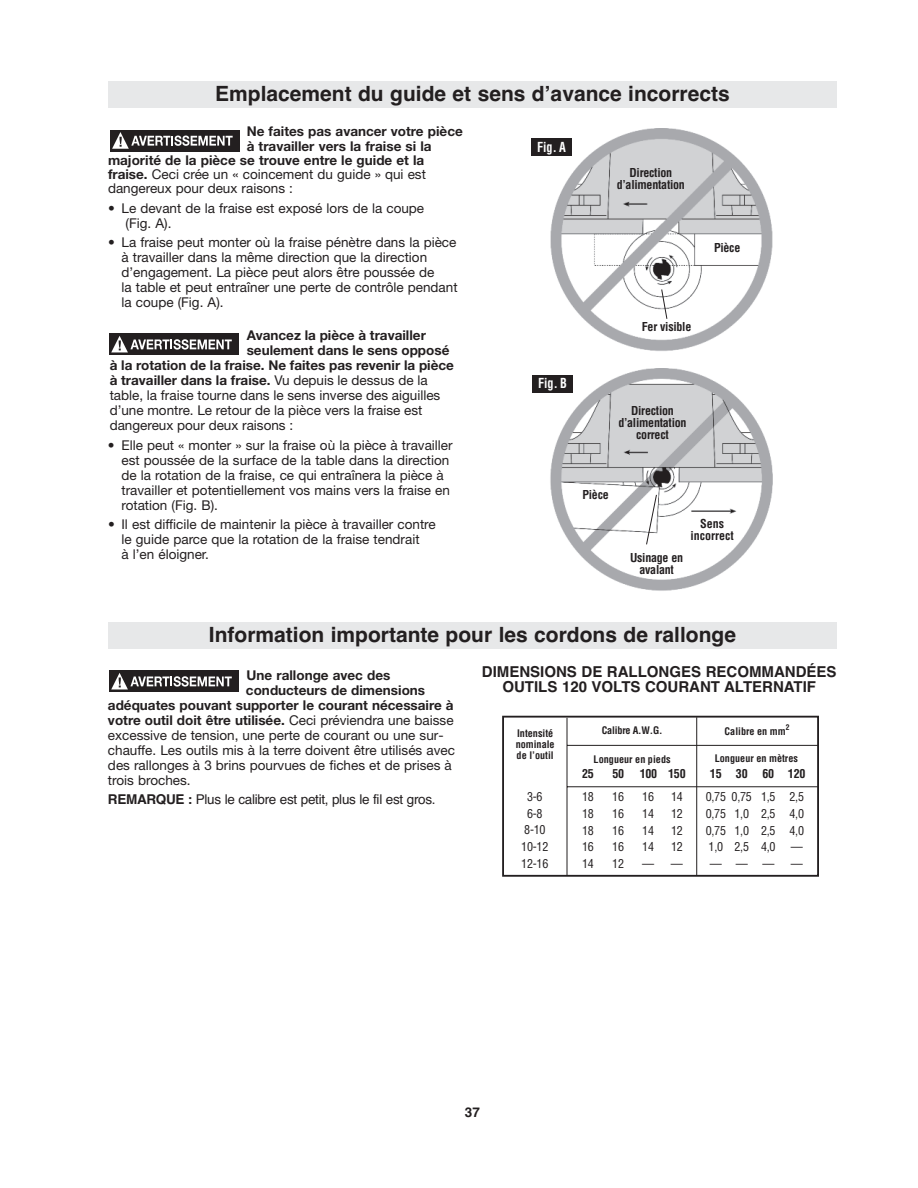
<style>
.page{position:relative;width:918px;height:1188px;background:#fff}
.page>*{position:absolute;margin:0;border:0;box-sizing:border-box;transform-origin:0 0}
.t1{font:700 21px "Helvetica";color:#231f20}
.t2{font:700 15px/15px "Helvetica";color:#231f20;text-align:center}
.t3{font:13.5px/15px "Helvetica Neue LT Std";color:#231f20}
.t4{font:700 13.5px "Helvetica Neue LT Std";color:#231f20}
.t5{font:13.5px "Helvetica";letter-spacing:-.02em;color:#231f20}
.t6{font:700 condensed 13.5px "Helvetica";color:#fff;scale:.9 1}
.t7{font:700 13.5px "Helvetica";color:#231f20}
.t8{font:condensed 12px/16.6px "Helvetica";letter-spacing:-.02em;color:#231f20;text-align:center}
.t9{font:700 condensed 12px/12px "Helvetica";letter-spacing:-.02em;color:#231f20;text-align:center}
.t10{font:700 condensed 12px/12px "Helvetica";color:#231f20;text-align:center}
.t11{font:700 condensed 10.2px/11.1px "Helvetica";color:#231f20}
.t12{font:700 condensed 10.2px "Helvetica";letter-spacing:-.02em;color:#231f20}
.t13{font:700 condensed 7.65px "Helvetica";color:#231f20}
.s1{font-weight:700}
.s2{font-weight:400}
</style>
<div class="page">
<img style="left:550px;top:129px;width:223px;height:222px">
<div style="left:531px;top:138px;width:41px;height:18px;background:#231f20"></div>
<img style="left:550px;top:369px;width:223px;height:222px">
<div style="left:532px;top:375px;width:41px;height:18px;background:#231f20"></div>
<svg style="left:661px;top:289px;width:7px;height:31px"></svg>
<svg style="left:646px;top:494px;width:11px;height:51px"></svg>
<div style="left:108px;top:81px;width:729px;height:27px;background:#e7e8e9"></div>
<div style="left:109px;top:671px;width:129px;height:21px;background:#231f20"></div>
<svg style="left:111px;top:673px;width:121px;height:16px"></svg>
<div style="left:108px;top:622px;width:729px;height:27px;background:#e7e8e9"></div>
<div style="left:502px;top:716px;width:317px;height:161px;border:2px solid #231f20"></div>
<hr style="left:567px;top:745px;width:252px;height:1px;background:#231f20">
<hr style="left:567px;top:786px;width:252px;height:1px;background:#231f20">
<hr style="left:567px;top:718px;width:1px;height:158px;background:#231f20">
<hr style="left:696px;top:717px;width:1px;height:158px;background:#231f20">
<div style="left:110px;top:130px;width:129px;height:21px;background:#231f20"></div>
<svg style="left:112px;top:132px;width:121px;height:17px"></svg>
<div style="left:109px;top:334px;width:129px;height:21px;background:#231f20"></div>
<svg style="left:111px;top:336px;width:121px;height:16px"></svg>
<p class="t1" style="left:215px;top:81px;width:516px">Emplacement du guide et sens dʼavance incorrects</p>
<p class="t4" style="left:247px;top:127px;width:218px">Ne faites pas avancer votre pièce</p>
<p class="t4" style="left:247px;top:141px;width:186px">à travailler vers la fraise si la</p>
<p class="t4" style="left:108px;top:155px;width:318px">majorité de la pièce se trouve entre le guide et la</p>
<p class="t3" style="left:108px;top:168px;width:319px"><span class="s1">fraise.</span> Ceci crée un « coincement du guide » qui est</p>
<p class="t3" style="left:108px;top:182px;width:186px">dangereux pour deux raisons :</p>
<p class="t3" style="left:126px;top:202px;width:300px;text-indent:-18px"><span class="s1">•</span> Le devant de la fraise est exposé lors de la coupe (Fig. A).</p>
<p class="t3" style="left:122px;top:236px;width:338px;text-indent:-14px"><span class="s1">•</span> La fraise peut monter où la fraise pénètre dans la pièce à travailler dans la même direction que la direction d’engagement. La pièce peut alors être poussée de<br>la table et peut entraîner une perte de contrôle pendant la coupe (Fig. A).</p>
<p class="t4" style="left:247px;top:331px;width:181px">Avancez la pièce à travailler</p>
<p class="t4" style="left:247px;top:346px;width:204px">seulement dans le sens opposé</p>
<p class="t4" style="left:110px;top:361px;width:346px">à la rotation de la fraise. Ne faites pas revenir la pièce</p>
<p class="t4" style="left:110px;top:376px;width:319px">à travailler dans la fraise. <span class="s2">Vu depuis le dessus de la</span></p>
<p class="t3" style="left:110px;top:389px;width:332px">table, la fraise tourne dans le sens inverse des aiguilles</p>
<p class="t3" style="left:110px;top:404px;width:314px">d’une montre. Le retour de la pièce vers la fraise est</p>
<p class="t3" style="left:110px;top:419px;width:185px">dangereux pour deux raisons :</p>
<p class="t3" style="left:121px;top:439px;width:333px;text-indent:-14px"><span class="s1">•</span> Elle peut « monter » sur la fraise où la pièce à travailler est poussée de la surface de la table dans la direction de la rotation de la fraise, ce qui entraînera la pièce à travailler et potentiellement vos mains vers la fraise en rotation (Fig. B).</p>
<p class="t3" style="left:122px;top:518px;width:316px;text-indent:-14px"><span class="s1">•</span> Il est difficile de maintenir la pièce à travailler contre le guide parce que la rotation de la fraise tendrait<br>à l’en éloigner.</p>
<p class="t6" style="left:537px;top:139px;width:33px">Fig. A</p>
<p class="t9" style="left:617px;top:167px;width:70px">Direction d’alimentation</p>
<p class="t9" style="left:714px;top:242px;width:28px">Pièce</p>
<p class="t9" style="left:642px;top:321px;width:51px">Fer visible</p>
<p class="t6" style="left:538px;top:376px;width:33px">Fig. B</p>
<p class="t9" style="left:618px;top:405px;width:70px">Direction d’alimentation correct</p>
<p class="t9" style="left:582px;top:489px;width:28px">Pièce</p>
<p class="t10" style="left:691px;top:517px;width:45px">Sens incorrect</p>
<p class="t9" style="left:630px;top:552px;width:55px">Usinage en avalant</p>
<p class="t1" style="left:209px;top:622px;width:529px">Information importante pour les cordons de rallonge</p>
<p class="t4" style="left:247px;top:670px;width:145px">Une rallonge avec des</p>
<p class="t4" style="left:246px;top:685px;width:181px">conducteurs de dimensions</p>
<p class="t4" style="left:108px;top:700px;width:347px">adéquates pouvant supporter le courant nécessaire à</p>
<p class="t4" style="left:108px;top:715px;width:347px">votre outil doit être utilisée. <span class="s2">Ceci préviendra une baisse</span></p>
<p class="t3" style="left:108px;top:729px;width:337px">excessive de tension, une perte de courant ou une sur-</p>
<p class="t3" style="left:108px;top:744px;width:348px">chauffe. Les outils mis à la terre doivent être utilisés avec</p>
<p class="t3" style="left:108px;top:759px;width:345px">des rallonges à 3 brins pourvues de fiches et de prises à</p>
<p class="t3" style="left:108px;top:774px;width:84px">trois broches.</p>
<p class="t5" style="left:108px;top:792px;width:329px"><span class="s1">REMARQUE :</span> Plus le calibre est petit, plus le fil est gros.</p>
<p class="t2" style="left:482px;top:665px;width:356px">DIMENSIONS DE RALLONGES RECOMMANDÉES<br>OUTILS 120 VOLTS COURANT ALTERNATIF</p>
<p class="t11" style="left:516px;top:728px;width:41px">Intensité nominale de l’outil</p>
<p class="t13" style="left:786px;top:723px;width:5px">2</p>
<p class="t12" style="left:602px;top:725px;width:62px">Calibre A.W.G.</p>
<p class="t11" style="left:725px;top:726px;width:63px">Calibre en mm</p>
<p class="t11" style="left:594px;top:754px;width:78px">Longueur en pieds</p>
<p class="t11" style="left:715px;top:753px;width:85px">Longueur en mètres</p>
<p class="t9" style="left:582px;top:768px;width:13px">25</p>
<p class="t9" style="left:613px;top:768px;width:13px">50</p>
<p class="t9" style="left:640px;top:768px;width:48px">100 150</p>
<p class="t9" style="left:710px;top:768px;width:97px">15 30 60 120</p>
<p class="t8" style="left:521px;top:789px;width:29px">3-6<br>6-8<br>8-10<br>10-12<br>12-16</p>
<p class="t8" style="left:582px;top:789px;width:13px">18</p>
<p class="t8" style="left:612px;top:789px;width:13px">16</p>
<p class="t8" style="left:642px;top:789px;width:13px">16</p>
<p class="t8" style="left:671px;top:789px;width:13px">14</p>
<p class="t8" style="left:706px;top:789px;width:100px">0,75 0,75 1,5 2,5</p>
<p class="t8" style="left:582px;top:806px;width:13px">18</p>
<p class="t8" style="left:612px;top:806px;width:13px">16</p>
<p class="t8" style="left:642px;top:806px;width:13px">14</p>
<p class="t8" style="left:671px;top:806px;width:13px">12</p>
<p class="t8" style="left:706px;top:806px;width:100px">0,75 1,0 2,5 4,0</p>
<p class="t8" style="left:582px;top:822px;width:13px">18</p>
<p class="t8" style="left:612px;top:822px;width:13px">16</p>
<p class="t8" style="left:642px;top:822px;width:13px">14</p>
<p class="t8" style="left:671px;top:822px;width:13px">12</p>
<p class="t8" style="left:706px;top:822px;width:100px">0,75 1,0 2,5 4,0</p>
<p class="t8" style="left:582px;top:839px;width:13px">16</p>
<p class="t8" style="left:612px;top:839px;width:13px">16</p>
<p class="t8" style="left:642px;top:839px;width:13px">14</p>
<p class="t8" style="left:671px;top:839px;width:13px">12</p>
<p class="t8" style="left:709px;top:839px;width:69px">1,0 2,5 4,0</p>
<p class="t8" style="left:791px;top:839px;width:14px">—</p>
<p class="t8" style="left:582px;top:856px;width:13px">14</p>
<p class="t8" style="left:612px;top:856px;width:13px">12</p>
<p class="t8" style="left:642px;top:856px;width:42px">— —</p>
<p class="t8" style="left:710px;top:856px;width:66px">———</p>
<p class="t8" style="left:791px;top:856px;width:14px">—</p>
<p class="t7" style="left:465px;top:1105px;width:17px">37</p>
</div>
